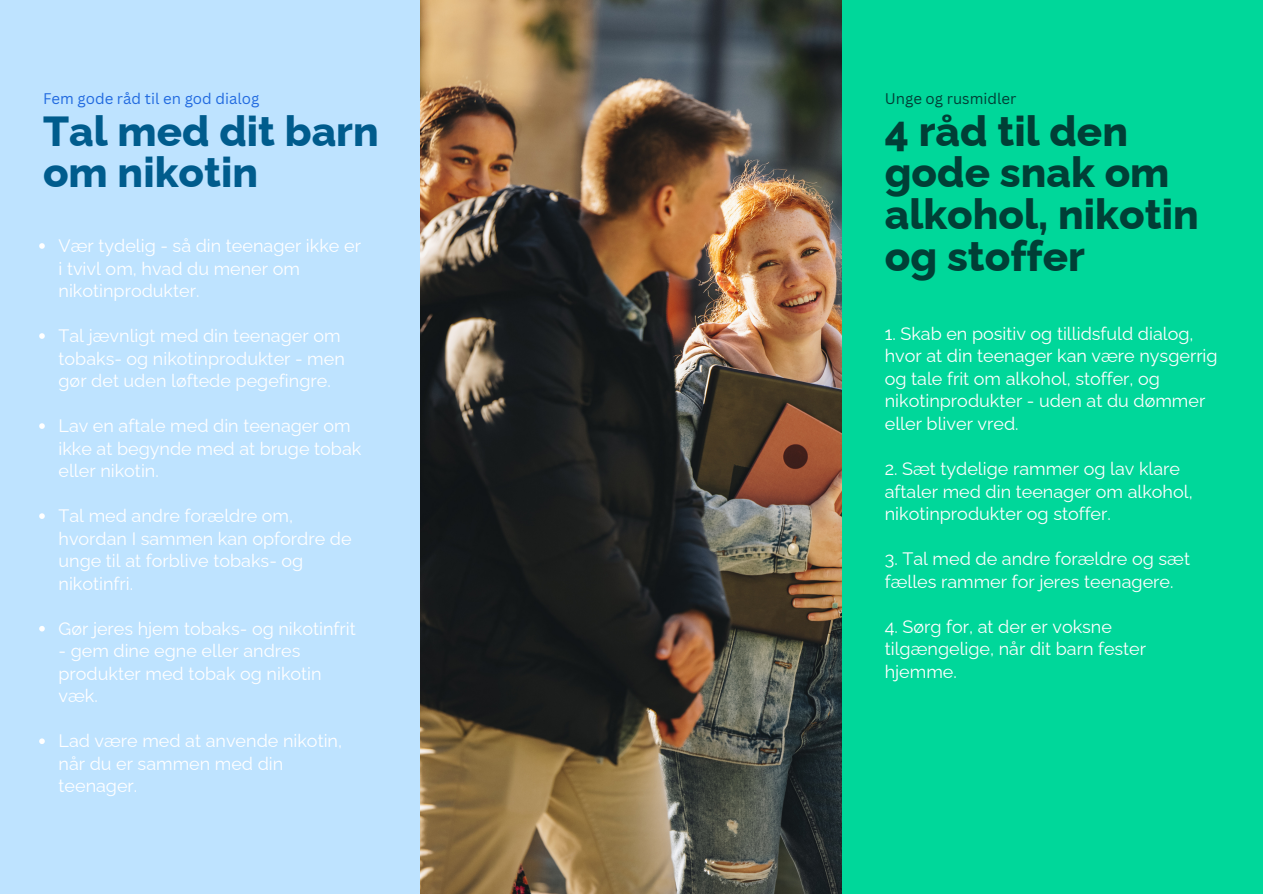
<style>
.page{position:relative;width:1263px;height:894px;background:#fff}
.page>*{position:absolute;margin:0;border:0;box-sizing:border-box;transform-origin:0 0}
.t1{font:800 42px/41.5px "Raleway";color:#003f36}
.t2{font:800 42px/41.5px "Raleway";color:#005c8d}
.t3{font:18px/22.5px "Raleway";color:#fff}
.t4{font:15px "Canva Sans";color:#226be0}
.t5{font:15px "Canva Sans";color:#003f36}
</style>
<div class="page">
<div style="left:0;top:0;width:421px;height:892px;background:#bee3ff"></div>
<div style="left:842px;top:0;width:421px;height:892px;background:#00d79a"></div>
<img style="left:421px;top:0;width:420px;height:893px">
<svg style="left:39px;top:243px;width:6px;height:6px"></svg>
<svg style="left:39px;top:333px;width:6px;height:6px"></svg>
<svg style="left:39px;top:423px;width:6px;height:6px"></svg>
<svg style="left:39px;top:513px;width:6px;height:6px"></svg>
<svg style="left:39px;top:626px;width:6px;height:5px"></svg>
<svg style="left:39px;top:738px;width:6px;height:5px"></svg>
<p class="t4" style="left:43px;top:87px;width:218px">Fem gode råd til en god dialog</p>
<p class="t2" style="left:43px;top:110px;width:337px">Tal med dit barn om nikotin</p>
<p class="t3" style="left:59px;top:234px;width:304px">Vær tydelig - så din teenager ikke er i tvivl om, hvad du mener om nikotinprodukter.</p>
<p class="t3" style="left:59px;top:324px;width:288px">Tal jævnligt med din teenager om tobaks- og nikotinprodukter - men gør det uden løftede pegefingre.</p>
<p class="t3" style="left:59px;top:414px;width:304px">Lav en aftale med din teenager om ikke at begynde med at bruge tobak eller nikotin.</p>
<p class="t3" style="left:59px;top:504px;width:295px">Tal med andre forældre om, hvordan I sammen kan opfordre de unge til at forblive tobaks- og nikotinfri.</p>
<p class="t3" style="left:59px;top:617px;width:299px">Gør jeres hjem tobaks- og nikotinfrit</p>
<p class="t3" style="left:59px;top:639px;width:265px">- gem dine egne eller andres produkter med tobak og nikotin væk.</p>
<p class="t3" style="left:59px;top:729px;width:285px">Lad være med at anvende nikotin, når du er sammen med din teenager.</p>
<p class="t5" style="left:885px;top:87px;width:133px">Unge og rusmidler</p>
<p class="t1" style="left:885px;top:110px;width:315px">4 råd til den gode snak om alkohol, nikotin og stoffer</p>
<p class="t3" style="left:885px;top:322px;width:334px">1. Skab en positiv og tillidsfuld dialog, hvor at din teenager kan være nysgerrig og tale frit om alkohol, stoffer, og nikotinprodukter - uden at du dømmer eller bliver vred.</p>
<p class="t3" style="left:885px;top:457px;width:309px">2. Sæt tydelige rammer og lav klare aftaler med din teenager om alkohol, nikotinprodukter og stoffer.</p>
<p class="t3" style="left:885px;top:547px;width:307px">3. Tal med de andre forældre og sæt fælles rammer for jeres teenagere.</p>
<p class="t3" style="left:885px;top:614px;width:263px">4. Sørg for, at der er voksne tilgængelige, når dit barn fester hjemme.</p>
</div>
